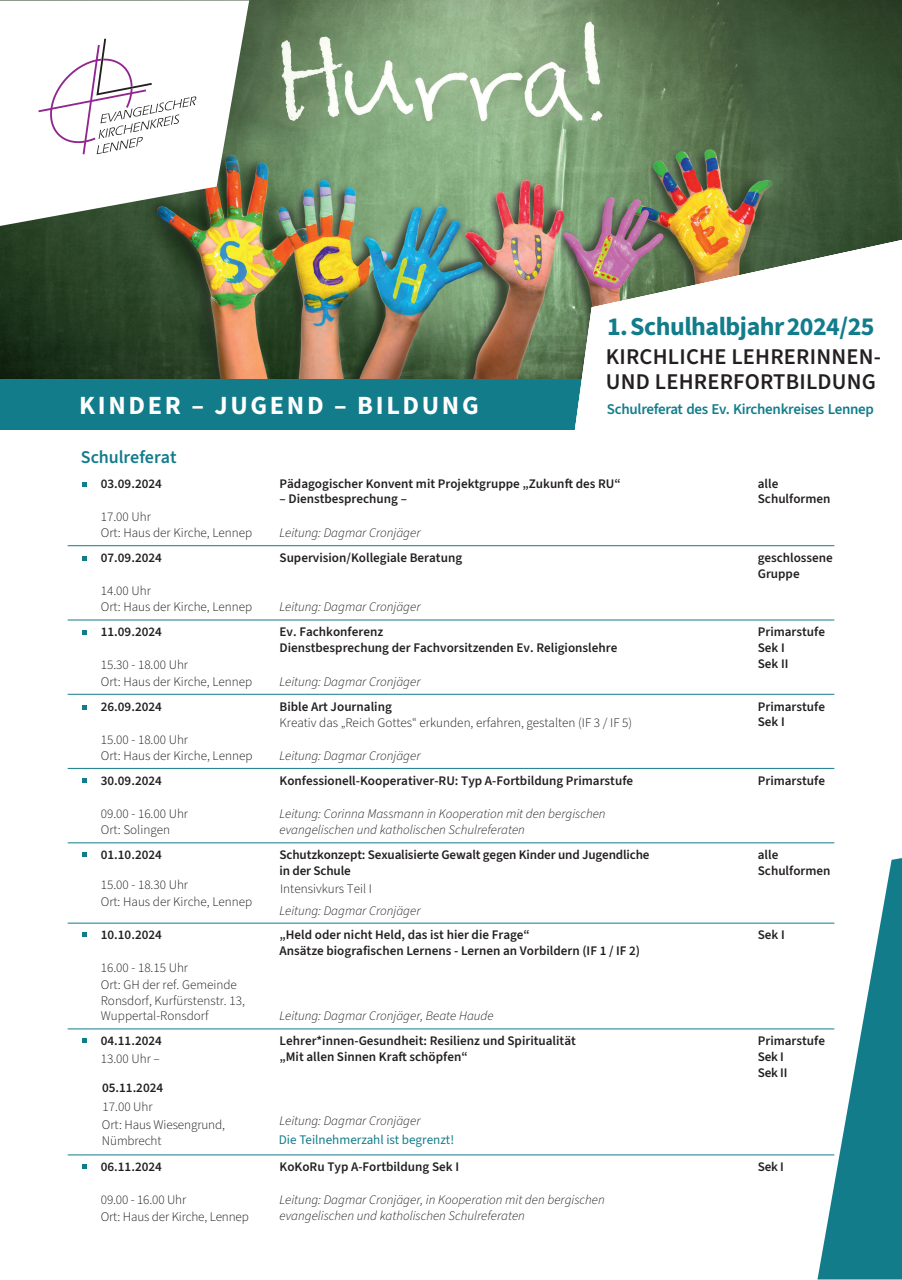
<style>
.page{position:relative;width:902px;height:1280px;background:#fff}
.page>*{position:absolute;margin:0;border:0;box-sizing:border-box;transform-origin:0 0}
.t1{font:700 26.25px "Source Sans 3";letter-spacing:.1em;color:#fff}
.t2{font:700 25.95px "Source Sans 3";letter-spacing:-.02em;color:#127c8b}
.t3{font:600 22.5px/25.5px "Source Sans 3";letter-spacing:.01em;color:#231f20}
.t4{font:600 18px "Source Sans 3";letter-spacing:-.005em;color:#127c8b}
.t5{font:600 15px "Source Sans 3";letter-spacing:-.02em;color:#127c8b}
.t6{font:600 13.2px/15.8px "Source Sans 3";color:#231f20}
.t7{font:300 13.2px/16.5px "Source Sans 3";color:#231f20}
.t8{font:italic 300 13.2px/15.8px "Source Sans 3";color:#231f20}
.t9{font:13.2px "Source Sans 3";color:#127c8b}
</style>
<div class="page">
<img style="left:0;top:1px;width:901px;height:378px">
<div style="left:0;top:379px;width:607px;height:51px;background:#127c8b"></div>
<svg style="left:0;top:1px;width:249px;height:225px"></svg>
<svg style="left:574px;top:240px;width:327px;height:190px"></svg>
<hr style="left:68px;top:694px;width:766px;height:1px;background:#127c8b">
<hr style="left:68px;top:768px;width:766px;height:1px;background:#127c8b">
<hr style="left:68px;top:842px;width:766px;height:1px;background:#127c8b">
<hr style="left:68px;top:922px;width:766px;height:1px;background:#127c8b">
<hr style="left:68px;top:1028px;width:766px;height:1px;background:#127c8b">
<hr style="left:68px;top:1154px;width:766px;height:1px;background:#127c8b">
<hr style="left:68px;top:545px;width:766px;height:1px;background:#127c8b">
<hr style="left:68px;top:619px;width:766px;height:1px;background:#127c8b">
<svg style="left:82px;top:482px;width:4px;height:4px"></svg>
<svg style="left:82px;top:556px;width:4px;height:5px"></svg>
<svg style="left:82px;top:630px;width:4px;height:5px"></svg>
<svg style="left:82px;top:705px;width:4px;height:4px"></svg>
<svg style="left:82px;top:778px;width:4px;height:4px"></svg>
<svg style="left:82px;top:852px;width:4px;height:4px"></svg>
<svg style="left:82px;top:932px;width:4px;height:5px"></svg>
<svg style="left:82px;top:1038px;width:4px;height:4px"></svg>
<svg style="left:82px;top:1164px;width:4px;height:4px"></svg>
<svg style="left:817px;top:858px;width:84px;height:421px"></svg>
<svg style="left:38px;top:39px;width:158px;height:115px"></svg>
<h2 class="t2" style="left:607px;top:310px;width:269px">1.Schulhalbjahr2024/25</h2>
<h3 class="t3" style="left:605px;top:343px;width:276px">KIRCHLICHE LEHRERINNEN-<br>UND LEHRERFORTBILDUNG</h3>
<h1 class="t1" style="left:79px;top:388px;width:401px">KINDER – JUGEND – BILDUNG</h1>
<h3 class="t4" style="left:81px;top:445px;width:97px">Schulreferat</h3>
<p class="t6" style="left:101px;top:475px;width:63px">03.09.2024</p>
<p class="t7" style="left:101px;top:508px;width:153px">17.00 Uhr<br>Ort: Haus der Kirche, Lennep</p>
<p class="t5" style="left:607px;top:400px;width:268px">Schulreferat des Ev. Kirchenkreises Lennep</p>
<p class="t6" style="left:279px;top:475px;width:343px">Pädagogischer Konvent mit Projektgruppe „Zukunft des RU“</p>
<p class="t6" style="left:279px;top:491px;width:129px">– Dienstbesprechung –</p>
<p class="t8" style="left:279px;top:525px;width:142px">Leitung: Dagmar Cronjäger</p>
<p class="t6" style="left:757px;top:475px;width:74px">alle<br>Schulformen</p>
<p class="t6" style="left:101px;top:549px;width:63px">07.09.2024</p>
<p class="t7" style="left:101px;top:582px;width:153px">14.00 Uhr<br>Ort: Haus der Kirche, Lennep</p>
<p class="t6" style="left:101px;top:624px;width:63px">11.09.2024</p>
<p class="t7" style="left:101px;top:656px;width:153px">15.30 - 18.00 Uhr<br>Ort: Haus der Kirche, Lennep</p>
<p class="t6" style="left:101px;top:698px;width:63px">26.09.2024</p>
<p class="t7" style="left:101px;top:731px;width:153px">15.00 - 18.00 Uhr<br>Ort: Haus der Kirche, Lennep</p>
<p class="t6" style="left:101px;top:772px;width:63px">30.09.2024</p>
<p class="t7" style="left:101px;top:805px;width:89px">09.00 - 16.00 Uhr<br>Ort: Solingen</p>
<p class="t6" style="left:101px;top:846px;width:63px">01.10.2024</p>
<p class="t7" style="left:101px;top:876px;width:153px">15.00 - 18.30 Uhr<br>Ort: Haus der Kirche, Lennep</p>
<p class="t6" style="left:101px;top:927px;width:63px">10.10.2024</p>
<p class="t7" style="left:101px;top:960px;width:145px;line-height:16px">16.00 - 18.15 Uhr<br>Ort: GH der ref. Gemeinde<br>Ronsdorf, Kurfürstenstr. 13,<br>Wuppertal-Ronsdorf</p>
<p class="t6" style="left:101px;top:1032px;width:63px">04.11.2024</p>
<p class="t6" style="left:102px;top:1079px;width:63px">05.11.2024</p>
<p class="t7" style="left:101px;top:1050px;width:60px">13.00 Uhr –</p>
<p class="t7" style="left:102px;top:1097px;width:124px;line-height:18.3px">17.00 Uhr<br>Ort: Haus Wiesengrund,</p>
<p class="t7" style="left:102px;top:1132px;width:61px">Nümbrecht</p>
<p class="t6" style="left:101px;top:1158px;width:63px">06.11.2024</p>
<p class="t7" style="left:101px;top:1191px;width:150px">09.00 - 16.00 Uhr<br>Ort: Haus der Kirche, Lennep</p>
<p class="t6" style="left:279px;top:549px;width:184px">Supervision/Kollegiale Beratung</p>
<p class="t8" style="left:279px;top:599px;width:142px">Leitung: Dagmar Cronjäger</p>
<p class="t6" style="left:279px;top:624px;width:339px">Ev. Fachkonferenz<br>Dienstbesprechung der Fachvorsitzenden Ev. Religionslehre</p>
<p class="t8" style="left:279px;top:673px;width:142px">Leitung: Dagmar Cronjäger</p>
<p class="t6" style="left:279px;top:698px;width:114px">Bible Art Journaling</p>
<p class="t7" style="left:279px;top:714px;width:354px">Kreativ das „Reich Gottes“ erkunden, erfahren, gestalten (IF 3 / IF 5)</p>
<p class="t8" style="left:279px;top:748px;width:142px">Leitung: Dagmar Cronjäger</p>
<p class="t6" style="left:279px;top:772px;width:355px">Konfessionell-Kooperativer-RU: Typ A-Fortbildung Primarstufe</p>
<p class="t8" style="left:279px;top:805px;width:327px">Leitung: Corinna Massmann in Kooperation mit den bergischen evangelischen und katholischen Schulreferaten</p>
<p class="t6" style="left:279px;top:846px;width:371px">Schutzkonzept: Sexualisierte Gewalt gegen Kinder und Jugendliche in der Schule</p>
<p class="t8" style="left:279px;top:902px;width:142px">Leitung: Dagmar Cronjäger</p>
<p class="t7" style="left:280px;top:880px;width:93px">Intensivkurs Teil I</p>
<p class="t6" style="left:279px;top:927px;width:362px">„Held oder nicht Held, das ist hier die Frage“<br>Ansätze biografischen Lernens - Lernen an Vorbildern (IF 1 / IF 2)</p>
<p class="t8" style="left:279px;top:1008px;width:216px">Leitung: Dagmar Cronjäger, Beate Haude</p>
<p class="t6" style="left:279px;top:1032px;width:298px">Lehrer*innen-Gesundheit: Resilienz und Spiritualität „Mit allen Sinnen Kraft schöpfen“</p>
<p class="t8" style="left:279px;top:1112px;width:142px">Leitung: Dagmar Cronjäger</p>
<p class="t9" style="left:279px;top:1131px;width:177px">Die Teilnehmerzahl ist begrenzt!</p>
<p class="t6" style="left:279px;top:1158px;width:181px">KoKoRu Typ A-Fortbildung Sek I</p>
<p class="t8" style="left:279px;top:1192px;width:327px">Leitung: Dagmar Cronjäger, in Kooperation mit den bergischen evangelischen und katholischen Schulreferaten</p>
<p class="t6" style="left:757px;top:549px;width:77px;line-height:16.5px">geschlossene<br>Gruppe</p>
<p class="t6" style="left:757px;top:624px;width:69px">Primarstufe<br>Sek I<br>Sek II</p>
<p class="t6" style="left:757px;top:698px;width:69px">Primarstufe<br>Sek I</p>
<p class="t6" style="left:757px;top:772px;width:69px">Primarstufe</p>
<p class="t6" style="left:757px;top:846px;width:74px">alle<br>Schulformen</p>
<p class="t6" style="left:757px;top:927px;width:28px">Sek I</p>
<p class="t6" style="left:757px;top:1032px;width:69px">Primarstufe<br>Sek I<br>Sek II</p>
<p class="t6" style="left:757px;top:1158px;width:28px">Sek I</p>
</div>
